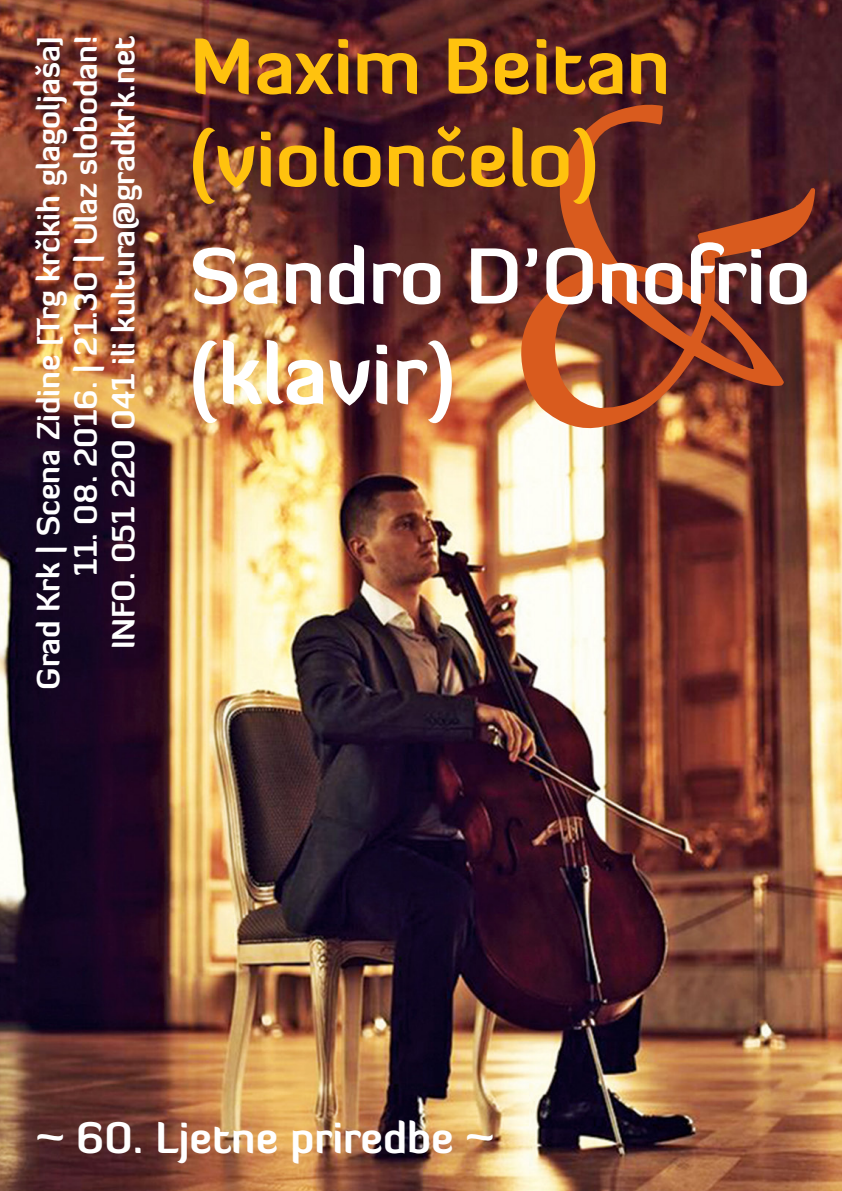
<style>
.page{position:relative;width:842px;height:1191px;background:#fff}
.page>*{position:absolute;margin:0;border:0;box-sizing:border-box;transform-origin:0 0}
.t1{font:700 83.5px "Diavlo";color:#fff}
.t2{font:700 77px/92.4px "Diavlo";color:#ffc20e}
.t3{font:700 77px "Diavlo";color:#fff}
.t4{font:700 42.9px "Diavlo";color:#fff}
.t5{font:700 31.2px/37.5px "Diavlo";color:#fff;text-align:right}
</style>
<div class="page">
<img style="left:0;top:0;width:842px;height:1191px">
<svg style="left:515px;top:104px;width:300px;height:327px;background:#7b3828"></svg>
<p class="t5" style="left:29px;top:690px;width:655px;rotate:-90deg">Grad Krk | Scena Zidine [Trg krčkih glagoljaša]</p>
<p class="t5" style="left:66px;top:649px;width:615px;rotate:-90deg">11. 08. 2016. | 21.30 | Ulaz slobodan!<br>INFO. 051 220 041 ili kultura@gradkrk.net</p>
<h2 class="t2" style="left:190px;top:19px;width:482px">Maxim Beitan (violončelo)</h2>
<h2 class="t3" style="left:190px;top:227px;width:622px">Sandro D’Onofrio</h2>
<h1 class="t1" style="left:190px;top:321px;width:267px">(klavir)</h1>
<h3 class="t4" style="left:36px;top:1110px;width:460px">~ 60. Ljetne priredbe ~</h3>
</div>
